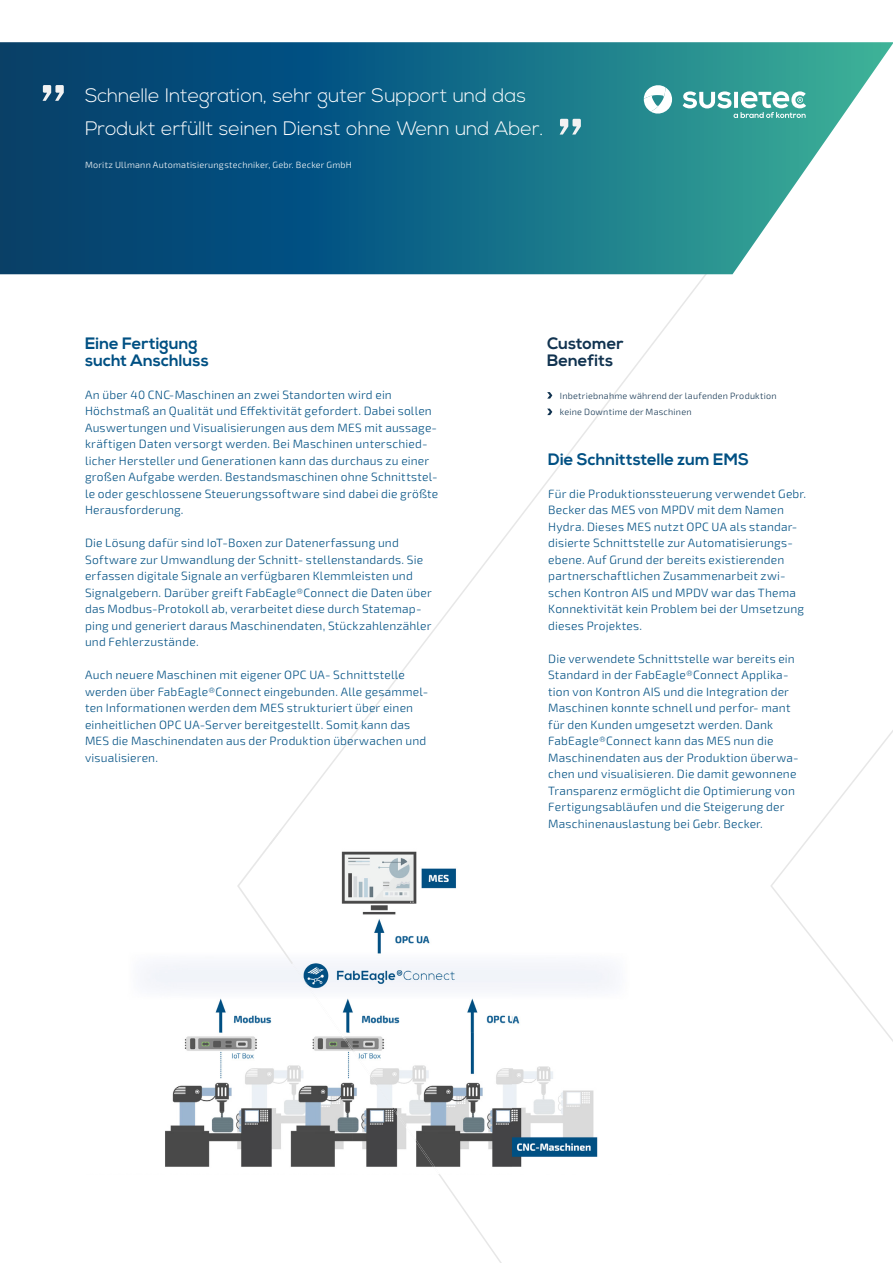
<style>
.page{position:relative;width:893px;height:1263px;background:#fff}
.page>*{position:absolute;margin:0;border:0;box-sizing:border-box;transform-origin:0 0}
.t1{font:300 19.5px/33px "Nexa";color:#fff}
.t2{font:700 16.5px/16.5px "Nexa";letter-spacing:.005em;color:#005083}
.t3{font:700 16.5px/16.5px "Nexa";letter-spacing:.005em;color:#113350}
.t4{font:300 12px/16.5px "Sn T";letter-spacing:.015em;color:#005083}
.t5{font:300 9px/16.5px "Sn T";letter-spacing:.025em;color:#113350}
.t6{font:300 9px "Sn T";letter-spacing:.025em;color:#fff}
</style>
<div class="page">
<svg style="left:0;top:42px;width:893px;height:232px;background:#27758e"></svg>
<svg style="left:43px;top:85px;width:21px;height:16px"></svg>
<svg style="left:560px;top:119px;width:21px;height:16px"></svg>
<svg style="left:642px;top:85px;width:30px;height:32px"></svg>
<svg style="left:681px;top:91px;width:125px;height:27px"></svg>
<svg style="left:547px;top:392px;width:5px;height:7px"></svg>
<svg style="left:547px;top:409px;width:5px;height:6px"></svg>
<img style="left:146px;top:851px;width:465px;height:316px">
<img style="left:287px;top:955px;width:52px;height:77px">
<img style="left:338px;top:1028px;width:52px;height:76px">
<img style="left:389px;top:1101px;width:51px;height:66px">
<svg style="left:236px;top:828px;width:58px;height:138px"></svg>
<h1 class="t1" style="left:85px;top:79px;width:460px">Schnelle Integration, sehr guter Support und das<br>Produkt erfüllt seinen Dienst ohne Wenn und Aber.</h1>
<p class="t6" style="left:85px;top:159px;width:268px">Moritz Ullmann Automatisierungstechniker, Gebr. Becker GmbH</p>
<h2 class="t2" style="left:85px;top:336px;width:125px">Eine Fertigung sucht Anschluss</h2>
<h2 class="t3" style="left:547px;top:336px;width:78px">Customer<br>Benefits</h2>
<p class="t4" style="left:85px;top:386px;width:355px">An über 40 CNC-Maschinen an zwei Standorten wird ein Höchstmaß an Qualität und Effektivität gefordert. Dabei sollen Auswertungen und Visualisierungen aus dem MES mit aussage&shy;kräftigen Daten versorgt werden. Bei Maschinen unterschied&shy;licher Hersteller und Generationen kann das durchaus zu einer großen Aufgabe werden. Bestandsmaschinen ohne Schnittstel&shy;le oder geschlossene Steuerungssoftware sind dabei die größte Herausforderung.</p>
<p class="t4" style="left:85px;top:535px;width:348px">Die Lösung dafür sind IoT-Boxen zur Datenerfassung und Software zur Umwandlung der Schnitt- stellenstandards. Sie erfassen digitale Signale an verfügbaren Klemmleisten und Signalgebern. Darüber greift FabEagle®Connect die Daten über das Modbus-Protokoll ab, verarbeitet diese durch Statemap&shy;ping und generiert daraus Maschinendaten, Stückzahlenzähler und Fehlerzustände.</p>
<p class="t4" style="left:85px;top:667px;width:345px">Auch neuere Maschinen mit eigener OPC UA- Schnittstelle werden über FabEagle®Connect eingebunden. Alle gesammel&shy;ten Informationen werden dem MES strukturiert über einen einheitlichen OPC UA-Server bereitgestellt. Somit kann das MES die Maschinendaten aus der Produktion überwachen und visualisieren.</p>
<p class="t5" style="left:560px;top:387px;width:218px">Inbetriebnahme während der laufenden Produktion keine Downtime der Maschinen</p>
<h2 class="t2" style="left:548px;top:451px;width:202px">Die Schnittstelle zum EMS</h2>
<p class="t4" style="left:548px;top:485px;width:259px">Für die Produktionssteuerung verwendet Gebr.<br>Becker das MES von MPDV mit dem Namen Hydra. Dieses MES nutzt OPC UA als standar&shy;disierte Schnittstelle zur Automatisierungs&shy;ebene. Auf Grund der bereits existierenden partnerschaftlichen Zusammenarbeit zwi&shy;schen Kontron AIS und MPDV war das Thema Konnektivität kein Problem bei der Umsetzung dieses Projektes.</p>
<p class="t4" style="left:548px;top:650px;width:252px">Die verwendete Schnittstelle war bereits ein Standard in der FabEagle®Connect Applika&shy;tion von Kontron AIS und die Integration der Maschinen konnte schnell und perfor- mant für den Kunden umgesetzt werden. Dank FabEagle®Connect kann das MES nun die Maschinendaten aus der Produktion überwa&shy;chen und visualisieren. Die damit gewonnene Transparenz ermöglicht die Optimierung von Fertigungsabläufen und die Steigerung der Maschinenauslastung bei Gebr. Becker.</p>
</div>
